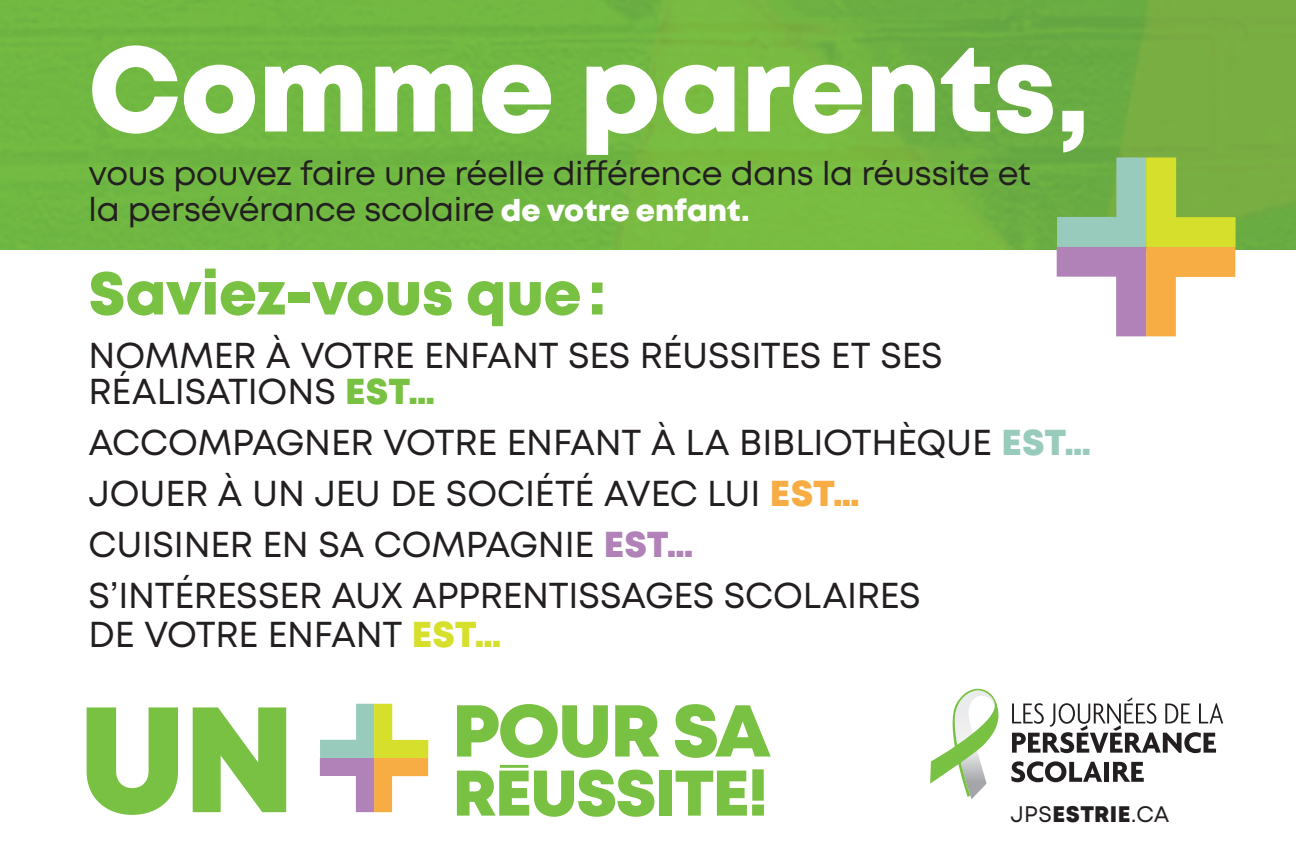
<style>
.page{position:relative;width:1296px;height:864px;background:#fff}
.page>*{position:absolute;margin:0;border:0;box-sizing:border-box;transform-origin:0 0}
.t1{font:800 149.7px "Mont";color:#79c142}
.big_top{font:800 120px "Mont";color:#fff}
.t2{font:800 73.2px "Mont";letter-spacing:-.03em;color:#79c142}
.t3{font:800 64.2px "Mont";letter-spacing:-.03em;color:#79c142}
.Paragraph_Style_3{font:800 60px "Mont";color:#79c142}
.liste_centre_BIG{font:36px/36px "Mont";letter-spacing:-.01em;color:#231f20}
.texte_bande_verte{font:33px/36px "Mont";letter-spacing:-.01em;color:#231f20}
.t4{font:22.5px "Mont";color:#231f20}
.s1{font-weight:800;font-size:30px;color:#fff}
.s2{font-weight:800;color:#79c142}
.s3{font-weight:800;color:#99cbbd}
.s4{font-weight:800;color:#f8ad44}
.s5{font-weight:800;color:#b082b7}
.s6{font-weight:800;color:#d6df2b}
.s7{font-weight:800}
</style>
<div class="page">
<svg style="left:1012px;top:697px;width:211px;height:56px"></svg>
<svg style="left:1011px;top:761px;width:91px;height:21px"></svg>
<div style="left:1104px;top:762px;width:5px;height:20px;background:#231f20"></div>
<svg style="left:1113px;top:762px;width:31px;height:20px"></svg>
<svg style="left:930px;top:689px;width:69px;height:110px"></svg>
<img style="left:0;top:0;width:1296px;height:250px">
<svg style="left:320px;top:704px;width:108px;height:108px"></svg>
<hr style="left:500px;top:765px;width:28px;height:3px;background:#79c142">
<svg style="left:1057px;top:157px;width:179px;height:179px"></svg>
<p class="big_top" style="left:89px;top:11px;width:1003px">Comme parents,</p>
<p class="texte_bande_verte" style="left:89px;top:156px;width:944px">vous pouvez faire une réelle différence dans la réussite et la persévérance scolaire <span class="s1">de votre enfant.</span></p>
<p class="Paragraph_Style_3" style="left:89px;top:254px;width:519px">Saviez-vous que:</p>
<p class="liste_centre_BIG" style="left:89px;top:338px;width:856px">NOMMER À VOTRE ENFANT SES RÉUSSITES ET SES<br>RÉALISATIONS <span class="s2">EST…</span></p>
<p class="liste_centre_BIG" style="left:89px;top:425px;width:1004px">ACCOMPAGNER VOTRE ENFANT À LA BIBLIOTHÈQUE <span class="s3">EST…</span></p>
<p class="liste_centre_BIG" style="left:89px;top:476px;width:773px">JOUER À UN JEU DE SOCIÉTÉ AVEC LUI <span class="s4">EST…</span></p>
<p class="liste_centre_BIG" style="left:89px;top:527px;width:607px">CUISINER EN SA COMPAGNIE <span class="s5">EST…</span></p>
<p class="liste_centre_BIG" style="left:89px;top:577px;width:834px;line-height:39px">S’INTÉRESSER AUX APPRENTISSAGES SCOLAIRES<br>DE VOTRE ENFANT <span class="s6">EST…</span></p>
<h1 class="t1" style="left:78px;top:662px;width:220px">UN</h1>
<h3 class="t2" style="left:452px;top:683px;width:320px">POUR SA</h3>
<h3 class="t3" style="left:452px;top:751px;width:317px">REUSSITE!</h3>
<p class="t4" style="left:1010px;top:799px;width:161px">JPS<span class="s7">ESTRIE</span>.CA</p>
</div>
